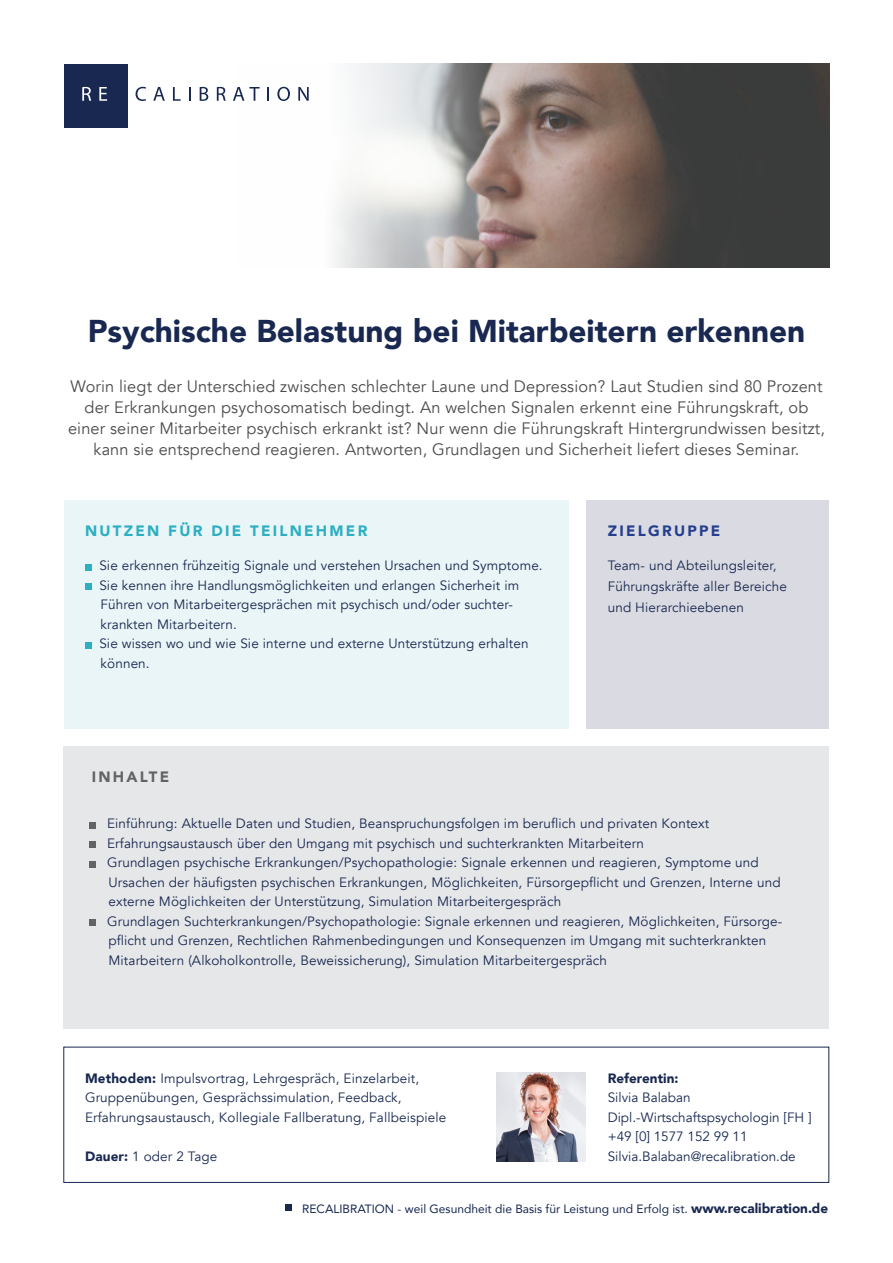
<style>
.page{position:relative;width:893px;height:1263px;background:#fff}
.page>*{position:absolute;margin:0;border:0;box-sizing:border-box;transform-origin:0 0}
.t1{font:900 31.5px "Avenir";color:#182850}
.t2{font:16.5px/21px "Avenir";letter-spacing:.01em;color:#4b4c4d;text-align:center}
.t3{font:900 15px "Avenir";letter-spacing:.15em;color:#2cafc1}
.t4{font:900 15px "Avenir";letter-spacing:.15em;color:#253f8e}
.t5{font:900 15px "Avenir";letter-spacing:.15em;color:#636366}
.t6{font:13.5px/19.5px "Avenir";letter-spacing:.01em;color:#182850}
.t7{font:900 13.5px "Avenir";color:#182850}
.t8{font:12px "Avenir";color:#182850}
.s1{font-weight:900}
.s2{font-weight:900;font-size:13.5px}
</style>
<div class="page">
<img style="left:282px;top:64px;width:547px;height:204px">
<div style="left:64px;top:64px;width:64px;height:64px;background:#182850"></div>
<svg style="left:82px;top:87px;width:9px;height:14px"></svg>
<svg style="left:99px;top:87px;width:8px;height:14px"></svg>
<svg style="left:136px;top:87px;width:10px;height:14px"></svg>
<svg style="left:153px;top:87px;width:12px;height:14px"></svg>
<svg style="left:173px;top:87px;width:8px;height:14px"></svg>
<svg style="left:189px;top:87px;width:1px;height:14px"></svg>
<svg style="left:200px;top:87px;width:8px;height:14px"></svg>
<svg style="left:217px;top:87px;width:9px;height:14px"></svg>
<svg style="left:233px;top:87px;width:27px;height:14px"></svg>
<svg style="left:267px;top:87px;width:2px;height:14px"></svg>
<svg style="left:277px;top:87px;width:13px;height:14px"></svg>
<svg style="left:298px;top:87px;width:11px;height:14px"></svg>
<div style="left:64px;top:501px;width:504px;height:228px;background:#eaf5f7"></div>
<svg style="left:85px;top:564px;width:6px;height:6px"></svg>
<div style="left:85px;top:583px;width:6px;height:7px;background:#2cafc1"></div>
<svg style="left:85px;top:642px;width:6px;height:6px"></svg>
<div style="left:586px;top:501px;width:243px;height:228px;background:#dadae2"></div>
<div style="left:64px;top:746px;width:765px;height:283px;background:#e6e7e9"></div>
<svg style="left:89px;top:822px;width:6px;height:6px"></svg>
<div style="left:89px;top:841px;width:6px;height:7px;background:#636366"></div>
<svg style="left:89px;top:861px;width:6px;height:6px"></svg>
<div style="left:89px;top:919px;width:6px;height:7px;background:#636366"></div>
<div style="left:63px;top:1047px;width:766px;height:136px;border:1px solid #182850"></div>
<img style="left:496px;top:1072px;width:89px;height:89px">
<svg style="left:286px;top:1204px;width:6px;height:6px"></svg>
<h1 class="t1" style="left:88px;top:304px;width:719px">Psychische Belastung bei Mitarbeitern erkennen</h1>
<p class="t2" style="left:68px;top:376px;width:758px">Worin liegt der Unterschied zwischen schlechter Laune und Depression? Laut Studien sind 80 Prozent der Erkrankungen psychosomatisch bedingt. An welchen Signalen erkennt eine Führungskraft, ob einer seiner Mitarbeiter psychisch erkrankt ist? Nur wenn die Führungskraft Hintergrundwissen besitzt, kann sie entsprechend reagieren. Antworten, Grundlagen und Sicherheit liefert dieses Seminar.</p>
<p class="t3" style="left:85px;top:518px;width:284px">Nutzen für die Teiln ehmer</p>
<p class="t6" style="left:99px;top:556px;width:445px">Sie erkennen frühzeitig Signale und verstehen Ursachen und Symptome.<br>Sie kennen ihre Handlungsmöglichkeiten und erlangen Sicherheit im Führen von Mitarbeitergesprächen mit psychisch und/oder suchter&shy;krankten Mitarbeitern.<br>Sie wissen wo und wie Sie interne und externe Unterstützung erhalten können.</p>
<p class="t4" style="left:608px;top:518px;width:114px">zielgruppe</p>
<p class="t6" style="left:608px;top:555px;width:181px;line-height:21px">Team- und Abteilungsleiter,<br>Führungskräfte aller Bereiche und Hierarchieebenen</p>
<p class="t5" style="left:92px;top:764px;width:79px">in halte</p>
<p class="t6" style="left:107px;top:814px;width:677px">Einführung: Aktuelle Daten und Studien, Beanspruchungsfolgen im beruflich und privaten Kontext Erfahrungsaustausch über den Umgang mit psychisch und suchterkrankten Mitarbeitern<br>Grundlagen psychische Erkrankungen/Psychopathologie: Signale erkennen und reagieren, Symptome und Ursachen der häufigsten psychischen Erkrankungen, Möglichkeiten, Fürsorgepflicht und Grenzen, Interne und externe Möglichkeiten der Unterstützung, Simulation Mitarbeitergespräch<br>Grundlagen Suchterkrankungen/Psychopathologie: Signale erkennen und reagieren, Möglichkeiten, Fürsorge&shy;pflicht und Grenzen, Rechtlichen Rahmenbedingungen und Konsequenzen im Umgang mit suchterkrankten Mitarbeitern (Alkoholkontrolle, Beweissicherung), Simulation Mitarbeitergespräch</p>
<p class="t6" style="left:85px;top:1068px;width:363px"><span class="s1">Methoden:</span> Impulsvortrag, Lehrgespräch, Einzelarbeit,<br>Gruppenübungen, Gesprächssimulation, Feedback,<br>Erfahrungsaustausch, Kollegiale Fallberatung, Fallbeispiele</p>
<p class="t6" style="left:85px;top:1146px;width:134px"><span class="s1">Dauer:</span> 1 oder 2 Tage</p>
<p class="t7" style="left:608px;top:1066px;width:72px">Referentin:</p>
<p class="t6" style="left:608px;top:1088px;width:205px">Silvia Balaban<br>Dipl.-Wirtschaftspsychologin [FH ] +49 [0] 1577 152 99 11<br>Silvia.Balaban@recalibration.de</p>
<p class="t8" style="left:302px;top:1199px;width:528px">RECALIBRATION - weil Gesundheit die Basis für Leistung und Erfolg ist. <span class="s2">www.recalibration.de</span></p>
</div>
